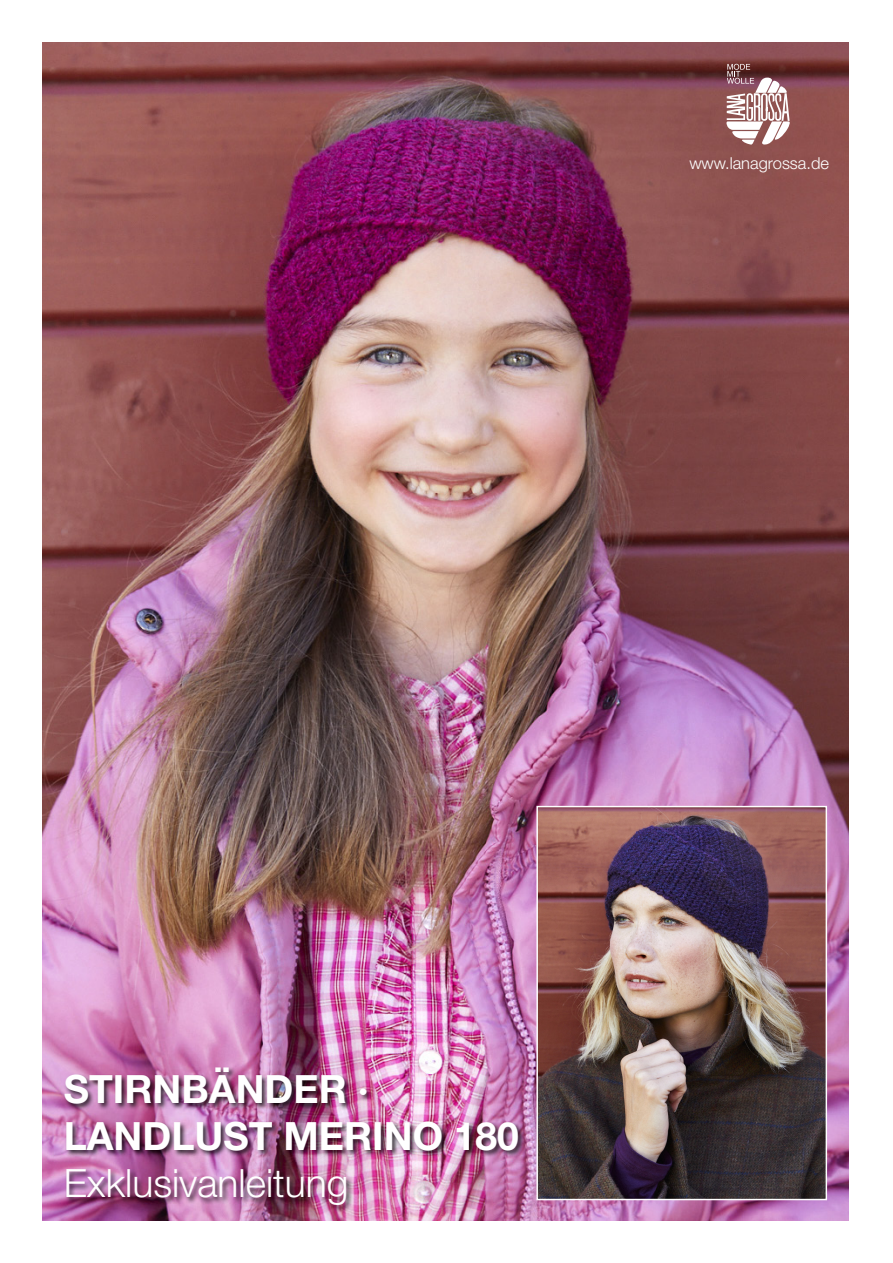
<style>
.page{position:relative;width:893px;height:1263px;background:#fff}
.page>*{position:absolute;margin:0;border:0;box-sizing:border-box;transform-origin:0 0}
.t1{font:700 39px/46.8px "Helvetica Neue LT";color:#fff}
.t2{font:300 39px "Helvetica Neue LT";color:#fff}
.t3{font:300 16.5px "Helvetica Neue LT";color:#fff}
</style>
<div class="page">
<img style="left:43px;top:43px;width:806px;height:1177px">
<svg style="left:726px;top:64px;width:65px;height:81px"></svg>
<div style="left:63px;top:1066px;width:462px;height:146px;background:#000;opacity:.75"></div>
<img style="left:538px;top:808px;width:287px;height:390px">
<div style="left:536px;top:806px;width:291px;height:394px;border:1px solid #fff"></div>
<p class="t3" style="left:689px;top:153px;width:141px">www.lanagrossa.de</p>
<p class="t1" style="left:64px;top:1065px;width:457px">STIRNBÄNDER ·<br>LANDLUST MERINO 180</p>
<p class="t2" style="left:64px;top:1159px;width:286px">Exklusivanleitung</p>
</div>
